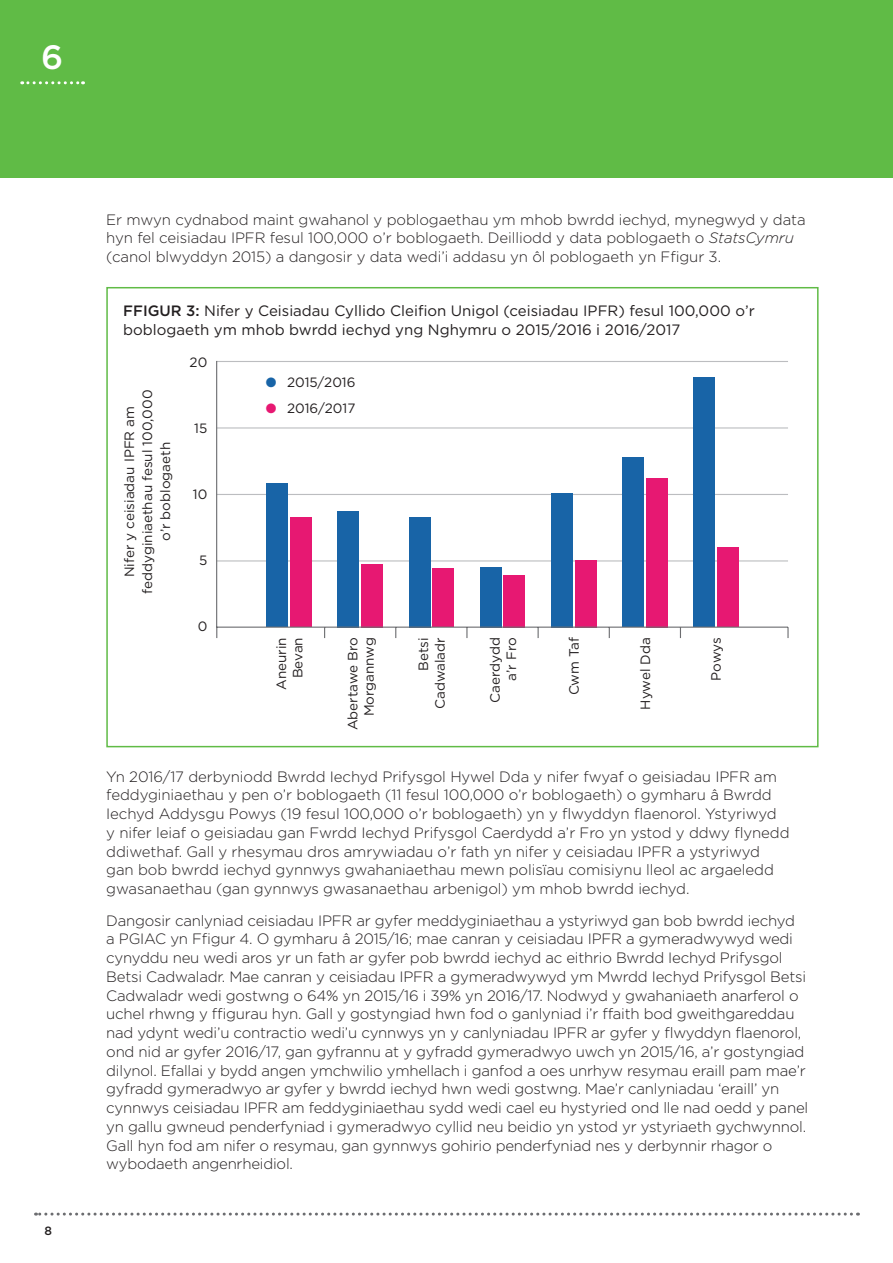
<style>
.page{position:relative;width:893px;height:1263px;background:#fff}
.page>*{position:absolute;margin:0;border:0;box-sizing:border-box;transform-origin:0 0}
.t1{font:500 33.75px "Gotham";color:#fff}
.t2{font:300 15px/18.8px "Gotham";letter-spacing:-.015em;color:#231f20}
.t3{font:15px/19.5px "Gotham";color:#231f20}
.t4{font:13.5px/16.5px "Gotham";color:#231f20;text-align:right}
.t5{font:500 12px "Gotham";color:#231f20}
.s1{font-style:italic}
.s2{font-weight:500}
.s3{color:#1864a7}
.s4{color:#e71872}
</style>
<div class="page">
<div style="left:0;top:0;width:893px;height:178px;background:#60bb46"></div>
<svg style="left:22px;top:81px;width:62px;height:3px"></svg>
<div style="left:106px;top:287px;width:713px;height:460px;border:2px solid #60bb46"></div>
<hr style="left:217px;top:560px;width:571px;height:1px;background:#bcbdc0">
<hr style="left:217px;top:494px;width:571px;height:1px;background:#bcbdc0">
<hr style="left:217px;top:427px;width:571px;height:1px;background:#bcbdc0">
<hr style="left:217px;top:361px;width:571px;height:1px;background:#bcbdc0">
<div style="left:717px;top:547px;width:22px;height:80px;background:#e71872"></div>
<div style="left:693px;top:378px;width:22px;height:249px;background:#1864a7"></div>
<div style="left:646px;top:478px;width:21px;height:149px;background:#e71872"></div>
<div style="left:622px;top:457px;width:22px;height:170px;background:#1864a7"></div>
<div style="left:575px;top:560px;width:21px;height:67px;background:#e71872"></div>
<div style="left:551px;top:493px;width:21px;height:134px;background:#1864a7"></div>
<div style="left:504px;top:575px;width:21px;height:52px;background:#e71872"></div>
<div style="left:480px;top:567px;width:21px;height:60px;background:#1864a7"></div>
<div style="left:433px;top:569px;width:21px;height:58px;background:#e71872"></div>
<div style="left:409px;top:517px;width:21px;height:110px;background:#1864a7"></div>
<div style="left:361px;top:564px;width:22px;height:63px;background:#e71872"></div>
<div style="left:338px;top:511px;width:21px;height:116px;background:#1864a7"></div>
<div style="left:290px;top:518px;width:22px;height:109px;background:#e71872"></div>
<div style="left:266px;top:483px;width:22px;height:144px;background:#1864a7"></div>
<hr style="left:217px;top:627px;width:571px;height:1px;background:#6c6d70">
<hr style="left:216px;top:361px;width:1px;height:266px;background:#6c6d70">
<svg style="left:787px;top:627px;width:2px;height:11px"></svg>
<svg style="left:36px;top:1212px;width:815px;height:3px"></svg>
<p class="t1" style="left:41px;top:35px;width:24px">6</p>
<p class="t5" style="left:45px;top:1223px;width:9px">8</p>
<p class="t2" style="left:106px;top:210px;width:701px">Er mwyn cydnabod maint gwahanol y poblogaethau ym mhob bwrdd iechyd, mynegwyd y data hyn fel ceisiadau IPFR fesul 100,000 o’r boblogaeth. Deilliodd y data poblogaeth o <span class="s1">StatsCymru </span>(canol blwyddyn 2015) a dangosir y data wedi’i addasu yn ôl poblogaeth yn Ffigur 3.</p>
<p class="t3" style="left:123px;top:301px;width:633px"><span class="s2">FFIGUR 3:</span> Nifer y Ceisiadau Cyllido Cleifion Unigol (ceisiadau IPFR) fesul 100,000 o’r boblogaeth ym mhob bwrdd iechyd yng Nghymru o 2015/2016 i 2016/2017</p>
<p class="t4" style="left:120px;top:594px;width:205px;line-height:18px;text-align:center;rotate:-90deg">Nifer y ceisiadau IPFR am feddyginiaethau fesul 100,000 o’r boblogaeth</p>
<p class="t4" style="left:190px;top:354px;width:19px">20</p>
<p class="t4" style="left:194px;top:420px;width:15px">15</p>
<p class="t4" style="left:193px;top:486px;width:16px">10</p>
<p class="t4" style="left:199px;top:551px;width:10px">5</p>
<p class="t4" style="left:198px;top:617px;width:11px">0</p>
<p class="t4" style="left:266px;top:374px;width:91px"><span class="s3">●</span> 2015/2016</p>
<p class="t4" style="left:266px;top:400px;width:91px"><span class="s4">●</span> 2016/2017</p>
<p class="t4" style="left:273px;top:690px;width:54px;rotate:-90deg">Aneurin<br>Bevan</p>
<p class="t4" style="left:344px;top:730px;width:95px;rotate:-90deg">Abertawe Bro<br>Morgannwg</p>
<p class="t4" style="left:415px;top:709px;width:73px;rotate:-90deg">Betsi<br>Cadwaladr</p>
<p class="t4" style="left:486px;top:703px;width:67px;rotate:-90deg">Caerdydd a’r Fro</p>
<p class="t4" style="left:566px;top:695px;width:60px;rotate:-90deg">Cwm Taf</p>
<p class="t4" style="left:637px;top:710px;width:74px;rotate:-90deg">Hywel Dda</p>
<p class="t4" style="left:707px;top:680px;width:45px;rotate:-90deg">Powys</p>
<p class="t2" style="left:106px;top:766px;width:685px">Yn 2016/17 derbyniodd Bwrdd Iechyd Prifysgol Hywel Dda y nifer fwyaf o geisiadau IPFR am feddyginiaethau y pen o’r boblogaeth (11 fesul 100,000 o’r boblogaeth) o gymharu â Bwrdd Iechyd Addysgu Powys (19 fesul 100,000 o’r boblogaeth) yn y flwyddyn flaenorol. Ystyriwyd<br>y nifer leiaf o geisiadau gan Fwrdd Iechyd Prifysgol Caerdydd a’r Fro yn ystod y ddwy flynedd ddiwethaf. Gall y rhesymau dros amrywiadau o’r fath yn nifer y ceisiadau IPFR a ystyriwyd gan bob bwrdd iechyd gynnwys gwahaniaethau mewn polisïau comisiynu lleol ac argaeledd gwasanaethau (gan gynnwys gwasanaethau arbenigol) ym mhob bwrdd iechyd.</p>
<p class="t2" style="left:106px;top:910px;width:703px">Dangosir canlyniad ceisiadau IPFR ar gyfer meddyginiaethau a ystyriwyd gan bob bwrdd iechyd<br>a PGIAC yn Ffigur 4. O gymharu â 2015/16; mae canran y ceisiadau IPFR a gymeradwywyd wedi cynyddu neu wedi aros yr un fath ar gyfer pob bwrdd iechyd ac eithrio Bwrdd Iechyd Prifysgol Betsi Cadwaladr. Mae canran y ceisiadau IPFR a gymeradwywyd ym Mwrdd Iechyd Prifysgol Betsi Cadwaladr wedi gostwng o 64% yn 2015/16 i 39% yn 2016/17. Nodwyd y gwahaniaeth anarferol o uchel rhwng y ffigurau hyn. Gall y gostyngiad hwn fod o ganlyniad i’r ffaith bod gweithgareddau nad ydynt wedi’u contractio wedi’u cynnwys yn y canlyniadau IPFR ar gyfer y flwyddyn flaenorol, ond nid ar gyfer 2016/17, gan gyfrannu at y gyfradd gymeradwyo uwch yn 2015/16, a’r gostyngiad dilynol. Efallai y bydd angen ymchwilio ymhellach i ganfod a oes unrhyw resymau eraill pam mae’r gyfradd gymeradwyo ar gyfer y bwrdd iechyd hwn wedi gostwng. Mae’r canlyniadau ‘eraill’ yn cynnwys ceisiadau IPFR am feddyginiaethau sydd wedi cael eu hystyried ond lle nad oedd y panel yn gallu gwneud penderfyniad i gymeradwyo cyllid neu beidio yn ystod yr ystyriaeth gychwynnol.<br>Gall hyn fod am nifer o resymau, gan gynnwys gohirio penderfyniad nes y derbynnir rhagor o wybodaeth angenrheidiol.</p>
</div>
